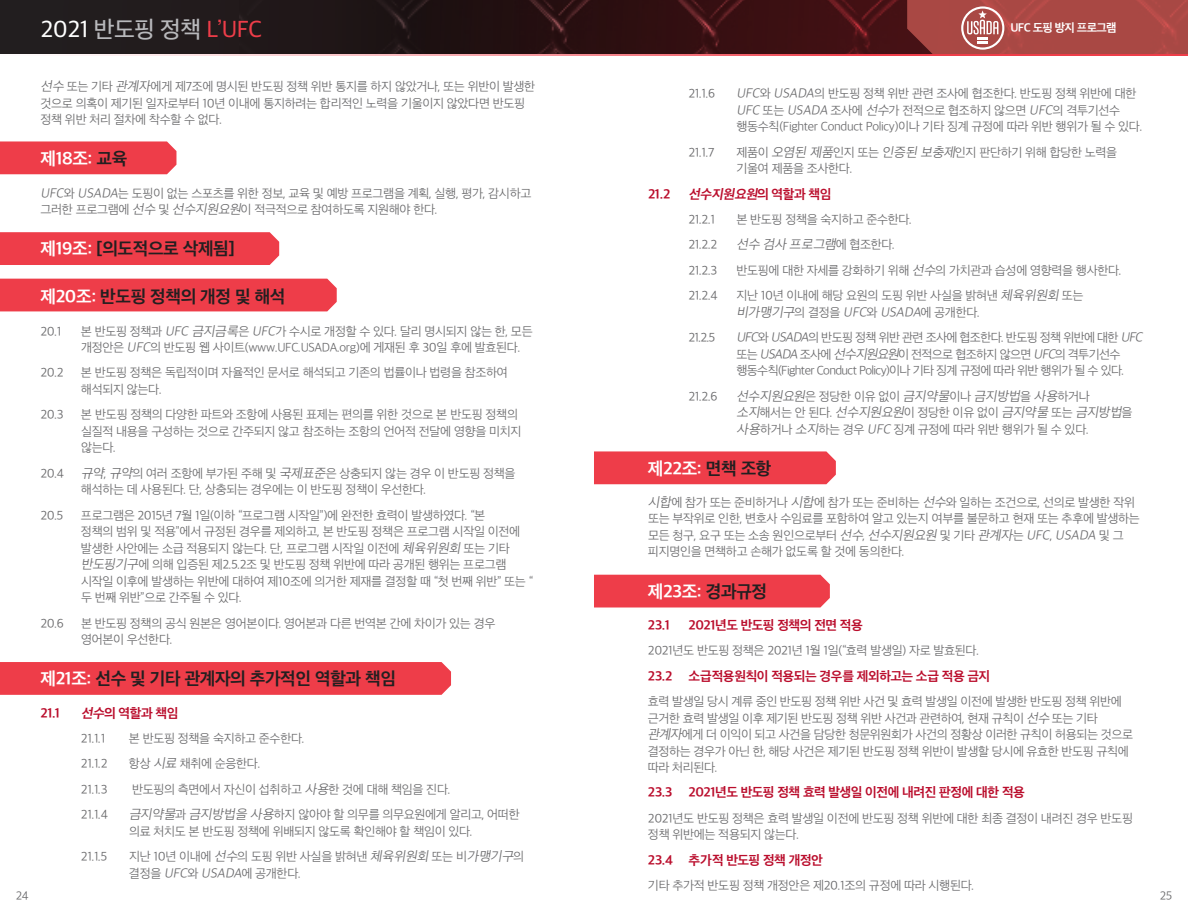
<style>
.page{position:relative;width:1188px;height:918px;background:#fff}
.page>*{position:absolute;margin:0;border:0;box-sizing:border-box;transform-origin:0 0}
.t1{font:500 24px "Apple SD Gothic Neo";letter-spacing:-.02em;color:#b8b8bb}
.t2{font:700 18px "Apple SD Gothic Neo";letter-spacing:-.02em;color:#231f20}
.t3{font:700 18px "Apple SD Gothic Neo";letter-spacing:-.02em;color:#fff}
.t4{font:700 13.5px "Apple SD Gothic Neo";letter-spacing:-.03em;color:#ba0d2c}
.t5{font:italic 300 13.5px "Apple SD Gothic Neo";color:#68686a}
.t6{font:italic 700 13.5px "Apple SD Gothic Neo";color:#ba0d2c}
.t7{font:300 12.75px/16.5px "Apple SD Gothic Neo";letter-spacing:-.025em;color:#68686a}
.t8{font:300 12.75px/16.5px "Apple SD Gothic Neo";letter-spacing:-.05em;color:#68686a}
.t9{font:700 12px "Apple SD Gothic Neo";letter-spacing:-.05em;color:#fff}
.t10{font:300 12px "Apple SD Gothic Neo";color:#68686a}
.s1{color:#fff}
.s2{color:#ee3d49}
.s3{font-style:italic;font-size:13.5px}
.s4{color:#231f20}
.s5{font-style:italic}
.s6{font-style:normal}
.s7{font-style:normal;font-size:12.75px}
</style>
<div class="page">
<svg style="left:0;top:0;width:907px;height:54px;background:#2a1416"></svg>
<svg style="left:907px;top:0;width:281px;height:54px;background:#ab4e4a"></svg>
<div style="left:0;top:279px;width:337px;height:32px;background:#ee3d49"></div>
<div style="left:0;top:232px;width:279px;height:33px;background:#ee3d49"></div>
<div style="left:0;top:662px;width:451px;height:33px;background:#ee3d49"></div>
<div style="left:0;top:141px;width:176px;height:33px;background:#ee3d49"></div>
<div style="left:594px;top:451px;width:242px;height:33px;background:#ee3d49"></div>
<div style="left:594px;top:575px;width:236px;height:33px;background:#ee3d49"></div>
<h1 class="t1" style="left:40px;top:16px;width:223px"><span class="s1">2021</span> 반도핑 정책 <span class="s2">L’UFC</span></h1>
<p class="t9" style="left:1010px;top:21px;width:108px">UFC 도핑 방지 프로그램</p>
<p class="t7" style="left:40px;top:79px;width:496px"><span class="s3">선수</span> 또는 기타 <span class="s3">관계자</span>에게 제7조에 명시된 반도핑 정책 위반 통지를 하지 않았거나, 또는 위반이 발생한 것으로 의혹이 제기된 일자로부터 10년 이내에 통지하려는 합리적인 노력을 기울이지 않았다면 반도핑 정책 위반 처리 절차에 착수할 수 없다.</p>
<h2 class="t3" style="left:40px;top:149px;width:88px">제18조: <span class="s4">교육</span></h2>
<p class="t7" style="left:40px;top:186px;width:492px"><span class="s3">UFC</span>와 <span class="s3">USADA</span>는 도핑이 없는 스포츠를 위한 정보, 교육 및 예방 프로그램을 계획, 실행, 평가, 감시하고 그러한 프로그램에 <span class="s3">선수</span> 및 <span class="s3">선수지원요원</span>이 적극적으로 참여하도록 지원해야 한다.</p>
<h2 class="t2" style="left:40px;top:239px;width:196px"><span class="s1">제19조:</span> [의도적으로 삭제됨]</h2>
<h2 class="t2" style="left:40px;top:287px;width:246px"><span class="s1">제20조:</span> 반도핑 정책의 개정 및 해석</h2>
<p class="t7" style="left:40px;top:323px;width:23px">20.1</p>
<p class="t7" style="left:81px;top:323px;width:453px">본 반도핑 정책과 <span class="s3">UFC 금지금록</span>은 <span class="s3">UFC</span>가 수시로 개정할 수 있다. 달리 명시되지 않는 한, 모든 개정안은 <span class="s3">UFC</span>의 반도핑 웹 사이트(www.UFC.USADA.org)에 게재된 후 30일 후에 발효된다.</p>
<p class="t7" style="left:41px;top:365px;width:25px">20.2</p>
<p class="t7" style="left:81px;top:365px;width:428px">본 반도핑 정책은 독립적이며 자율적인 문서로 해석되고 기존의 법률이나 법령을 참조하여 해석되지 않는다.</p>
<p class="t7" style="left:41px;top:407px;width:25px">20.3</p>
<p class="t7" style="left:81px;top:407px;width:442px">본 반도핑 정책의 다양한 파트와 조항에 사용된 표제는 편의를 위한 것으로 본 반도핑 정책의 실질적 내용을 구성하는 것으로 간주되지 않고 참조하는 조항의 언어적 전달에 영향을 미치지 않는다.</p>
<p class="t7" style="left:41px;top:466px;width:25px">20.4</p>
<p class="t7" style="left:81px;top:466px;width:436px"><span class="s3">규약</span>, <span class="s3">규약</span>의 여러 조항에 부가된 주해 및 <span class="s3">국제표준</span>은 상충되지 않는 경우 이 반도핑 정책을 해석하는 데 사용된다. 단, 상충되는 경우에는 이 반도핑 정책이 우선한다.</p>
<p class="t7" style="left:41px;top:508px;width:24px">20.5</p>
<p class="t7" style="left:81px;top:508px;width:453px">프로그램은 2015년 7월 1일(이하 “프로그램 시작일”)에 완전한 효력이 발생하였다. “본<br>정책의 범위 및 적용”에서 규정된 경우를 제외하고, 본 반도핑 정책은 프로그램 시작일 이전에 발생한 사안에는 소급 적용되지 않는다. 단, 프로그램 시작일 이전에 <span class="s3">체육위원회</span> 또는 기타 <span class="s3">반도핑기구</span>에 의해 입증된 제2.5.2조 및 반도핑 정책 위반에 따라 공개된 행위는 프로그램 시작일 이후에 발생하는 위반에 대하여 제10조에 의거한 제재를 결정할 때 “첫 번째 위반” 또는 “ 두 번째 위반”으로 간주될 수 있다.</p>
<p class="t7" style="left:41px;top:616px;width:25px">20.6</p>
<p class="t7" style="left:81px;top:616px;width:416px">본 반도핑 정책의 공식 원본은 영어본이다. 영어본과 다른 번역본 간에 차이가 있는 경우 영어본이 우선한다.</p>
<h2 class="t2" style="left:40px;top:669px;width:357px"><span class="s1">제21조:</span> 선수 및 기타 관계자의 추가적인 역할과 책임</h2>
<p class="t4" style="left:40px;top:705px;width:21px">21.1</p>
<p class="t4" style="left:81px;top:705px;width:99px"><span class="s5">선수</span>의 역할과 책임</p>
<p class="t7" style="left:81px;top:731px;width:26px">21.1.1</p>
<p class="t7" style="left:129px;top:731px;width:177px">본 반도핑 정책을 숙지하고 준수한다.</p>
<p class="t7" style="left:81px;top:756px;width:28px">21.1.2</p>
<p class="t7" style="left:129px;top:756px;width:133px">항상 <span class="s3">시료</span> 채취에 순응한다.</p>
<p class="t7" style="left:81px;top:782px;width:28px">21.1.3</p>
<p class="t7" style="left:132px;top:782px;width:320px">반도핑의 측면에서 자신이 섭취하고 <span class="s3">사용</span>한 것에 대해 책임을 진다.</p>
<p class="t7" style="left:81px;top:807px;width:28px">21.1.4</p>
<p class="t7" style="left:129px;top:807px;width:392px"><span class="s3">금지약물</span>과 <span class="s3">금지방법을 사용</span>하지 않아야 할 의무를 의무요원에게 알리고, 어떠한 의료 처치도 본 반도핑 정책에 위배되지 않도록 확인해야 할 책임이 있다.</p>
<p class="t7" style="left:81px;top:849px;width:28px">21.1.5</p>
<p class="t7" style="left:129px;top:849px;width:397px">지난 10년 이내에 <span class="s3">선수</span>의 도핑 위반 사실을 밝혀낸 <span class="s3">체육위원회</span> 또는 비<span class="s3">가맹기구</span>의 결정을 <span class="s3">UFC</span>와 <span class="s3">USADA</span>에 공개한다.</p>
<p class="t7" style="left:688px;top:86px;width:28px">21.1.6</p>
<p class="t7" style="left:736px;top:86px;width:407px"><span class="s3">UFC</span>와 <span class="s3">USADA</span>의 반도핑 정책 위반 관련 조사에 협조한다. 반도핑 정책 위반에 대한<br><span class="s3">UFC</span> 또는 <span class="s3">USADA</span> 조사에 <span class="s3">선수</span>가 전적으로 협조하지 않으면 <span class="s3">UFC</span>의 격투기선수 행동수칙(Fighter Conduct Policy)이나 기타 징계 규정에 따라 위반 행위가 될 수 있다.</p>
<p class="t7" style="left:688px;top:145px;width:27px">21.1.7</p>
<p class="t7" style="left:737px;top:145px;width:382px">제품이 <span class="s3">오염된 제품</span>인지 또는 <span class="s3">인증된 보충제</span>인지 판단하기 위해 합당한 노력을 기울여 제품을 조사한다.</p>
<p class="t4" style="left:648px;top:186px;width:24px">21.2</p>
<p class="t6" style="left:689px;top:186px;width:144px">선수지원요원<span class="s6">의 역 할 과 책 임</span></p>
<p class="t7" style="left:688px;top:212px;width:28px">21.2.1</p>
<p class="t7" style="left:736px;top:212px;width:177px">본 반도핑 정책을 숙지하고 준수한다.</p>
<p class="t7" style="left:688px;top:237px;width:30px">21.2.2</p>
<p class="t5" style="left:737px;top:237px;width:160px">선수 검사 프로그램<span class="s7">에 협조한다.</span></p>
<p class="t7" style="left:688px;top:263px;width:30px">21.2.3</p>
<p class="t7" style="left:737px;top:263px;width:387px">반도핑에 대한 자세를 강화하기 위해 <span class="s3">선수</span>의 가치관과 습성에 영향력을 행사한다.</p>
<p class="t7" style="left:688px;top:288px;width:31px">21.2.4</p>
<p class="t7" style="left:736px;top:288px;width:349px">지난 10년 이내에 해당 요원의 도핑 위반 사실을 밝혀낸 <span class="s3">체육위원회</span> 또는</p>
<p class="t5" style="left:737px;top:305px;width:245px">비가맹기구<span class="s7">의 결 정 을</span> UFC<span class="s7">와</span> USADA<span class="s7">에 공 개 한 다.</span></p>
<p class="t7" style="left:688px;top:330px;width:28px">21.2.5</p>
<p class="t8" style="left:736px;top:330px;width:410px"><span class="s3">UFC</span>와 <span class="s3">USADA</span>의 반도핑 정책 위반 관련 조사에 협조한다. 반도핑 정책 위반에 대한 <span class="s3">UFC </span>또는 <span class="s3">USADA</span> 조사에 <span class="s3">선수지원요원</span>이 전적으로 협조하지 않으면 <span class="s3">UFC</span>의 격투기선수 행동수칙(Fighter Conduct Policy)이나 기타 징계 규정에 따라 위반 행위가 될 수 있다.</p>
<p class="t7" style="left:688px;top:388px;width:30px">21.2.6</p>
<p class="t5" style="left:736px;top:388px;width:355px">선수지원요원<span class="s7">은 정 당 한 이 유 없 이</span> 금지약물<span class="s7">이 나</span> 금지방법<span class="s7">을</span> 사용<span class="s7">하 거 나</span></p>
<p class="t7" style="left:736px;top:405px;width:398px"><span class="s3">소지</span>해 서 는 안 된 다. <span class="s3">선수지원요원</span>이 정 당한 이 유 없 이 <span class="s3">금지약물</span> 또 는 <span class="s3">금지방법</span>을 <span class="s3">사용</span>하거나 <span class="s3">소지</span>하는 경우 <span class="s3">UFC</span> 징계 규정에 따라 위반 행위가 될 수 있다.</p>
<h2 class="t3" style="left:648px;top:459px;width:125px">제22조: <span class="s4">면책 조항</span></h2>
<p class="t7" style="left:648px;top:495px;width:493px"><span class="s3">시합</span>에 참가 또는 준비하거나 <span class="s3">시합</span>에 참가 또는 준비하는 <span class="s3">선수</span>와 일하는 조건으로, 선의로 발생한 작위 또는 부작위로 인한, 변호사 수임료를 포함하여 알고 있는지 여부를 불문하고 현재 또는 추후에 발생하는 모 든 청 구, 요 구 또 는 소 송 원 인 으 로 부 터 <span class="s3">선수</span>, <span class="s3">선수지원요원</span> 및 기 타 <span class="s3">관계자</span>는 <span class="s3">UFC</span>, <span class="s3">USADA</span> 및 그 피지명인을 면책하고 손해가 없도록 할 것에 동의한다.</p>
<h2 class="t3" style="left:648px;top:581px;width:121px">제23조: <span class="s4">경과규정</span></h2>
<p class="t4" style="left:648px;top:618px;width:23px">23.1</p>
<p class="t4" style="left:688px;top:618px;width:176px">2021년도 반도핑 정책의 전면 적용</p>
<p class="t7" style="left:648px;top:643px;width:333px">2021년도 반도핑 정책은 2021년 1월 1일(“효력 발생일) 자로 발효된다.</p>
<p class="t4" style="left:648px;top:668px;width:344px">23.2 소급적용원칙이 적용되는 경우를 제외하고는 소급 적용 금지</p>
<p class="t7" style="left:648px;top:694px;width:487px">효력 발생일 당시 계류 중인 반도핑 정책 위반 사건 및 효력 발생일 이전에 발생한 반도핑 정책 위반에 근거한 효력 발생일 이후 제기된 반도핑 정책 위반 사건과 관련하여, 현재 규칙이 <span class="s3">선수</span> 또는 기타 <span class="s3">관계자</span>에게 더 이익이 되고 사건을 담당한 청문위원회가 사건의 정황상 이러한 규칙이 허용되는 것으로 결정하는 경우가 아닌 한, 해당 사건은 제기된 반도핑 정책 위반이 발생할 당시에 유효한 반도핑 규칙에 따라 처리된다.</p>
<p class="t4" style="left:648px;top:785px;width:378px">23.3 2021년도 반도핑 정책 효력 발생일 이전에 내려진 판정에 대한 적용</p>
<p class="t7" style="left:648px;top:811px;width:487px">2021년도 반도핑 정책은 효력 발생일 이전에 반도핑 정책 위반에 대한 최종 결정이 내려진 경우 반도핑 정책 위반에는 적용되지 않는다.</p>
<p class="t4" style="left:648px;top:853px;width:176px">23.4 추가적 반도핑 정책 개정안</p>
<p class="t7" style="left:648px;top:878px;width:328px">기타 추가적 반도핑 정책 개정안은 제20.1조의 규정에 따라 시행된다.</p>
<p class="t10" style="left:16px;top:889px;width:14px">24</p>
<p class="t10" style="left:1160px;top:889px;width:14px">25</p>
</div>
